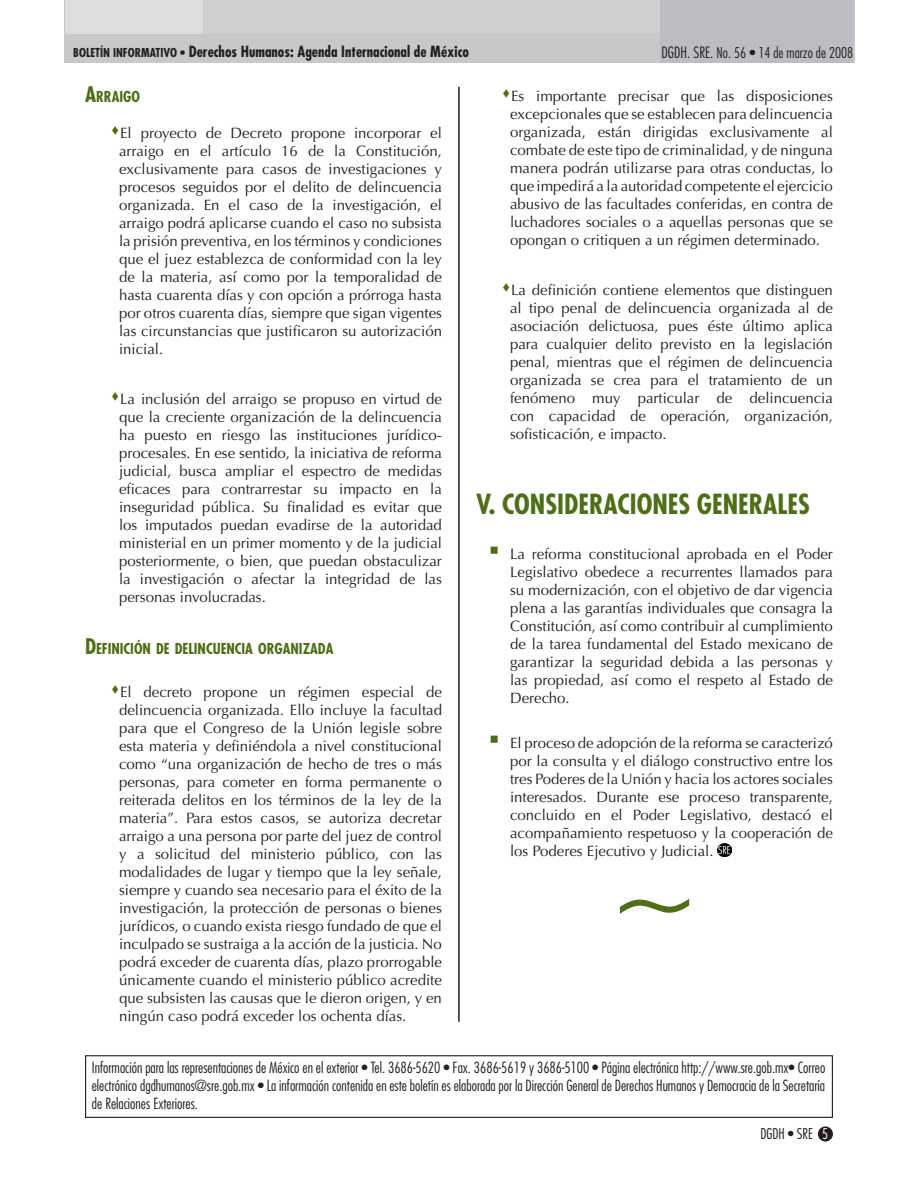
<style>
.page{position:relative;width:918px;height:1188px;background:#fff}
.page>*{position:absolute;margin:0;border:0;box-sizing:border-box;transform-origin:0 0}
.t1{font:105px "Viner Hand ITC";color:#4e6e17}
.t2{font:700 condensed 27px "Futura";color:#4e6e17}
.t3{font:15px/18px "Optima";color:#231f20;text-align:justify}
.t4{font:300 condensed 15px/18px "Futura";color:#231f20;text-align:justify}
.t5{font:700 condensed 15px "Futura";color:#231f20}
.t6{font:700 condensed 14.7px "Futura";color:#4e6e17}
.t7{font:300 condensed 14.55px "Futura";color:#231f20}
.s1{font-size:12px}
.s2{font-size:15.3px}
.s3{font-size:21px}
.s4{color:#556b0e}
.s5{color:#4e6e17}
.s6{color:#fff}
</style>
<div class="page">
<div style="left:818px;top:1126px;width:15px;height:16px;background:#231f20;border-radius:50%"></div>
<div style="left:65px;top:0;width:790px;height:63px;background:#c7c8ca"></div>
<div style="left:66px;top:0;width:787px;height:33px;background:#cfd0d2"></div>
<div style="left:661px;top:0;width:192px;height:63px;background:#bcbdc0"></div>
<div style="left:66px;top:0;width:137px;height:33px;background:#dcdddf"></div>
<hr style="left:458px;top:87px;width:2px;height:935px;background:#231f20">
<div style="left:85px;top:1055px;width:748px;height:63px;border:1px solid #231f20"></div>
<svg style="left:718px;top:843px;width:13px;height:13px"></svg>
<p class="t5" style="left:73px;top:42px;width:397px"><span class="s1">BOLETÍN INFORMATIVO •</span> Derechos Humanos: Agenda Internacional de México</p>
<p class="t7" style="left:662px;top:44px;width:193px"><span class="s2">DGDH. SRE.</span> No. 56 • 14 de marzo de 2008</p>
<p class="t6" style="left:85px;top:87px;width:57px"><span class="s3">A</span>RRAIGO</p>
<p class="t3" style="left:119px;top:125px;width:324px;text-indent:-8px"><span class="s4">▲</span>El proyecto de Decreto propone incorporar el arraigo en el artículo 16 de la Constitución, exclusivamente para casos de investigaciones y procesos seguidos por el delito de delincuencia organizada. En el caso de la investigación, el arraigo podrá aplicarse cuando el caso no subsista la prisión preventiva, en los términos y condiciones que el juez establezca de conformidad con la ley de la materia, así como por la temporalidad de hasta cuarenta días y con opción a prórroga hasta por otros cuarenta días, siempre que sigan vigentes las circunstancias que justificaron su autorización inicial.</p>
<p class="t3" style="left:119px;top:390px;width:324px;text-indent:-8px"><span class="s4">▲</span>La inclusión del arraigo se propuso en virtud de que la creciente organización de la delincuencia ha puesto en riesgo las instituciones jurídico&shy;procesales. En ese sentido, la iniciativa de reforma judicial, busca ampliar el espectro de medidas eficaces para contrarrestar su impacto en la inseguridad pública. Su finalidad es evitar que los imputados puedan evadirse de la autoridad ministerial en un primer momento y de la judicial posteriormente, o bien, que puedan obstaculizar la investigación o afectar la integridad de las personas involucradas.</p>
<p class="t6" style="left:85px;top:639px;width:250px"><span class="s3">D</span>EFINICIÓN DE DELINCUENCIA ORGANIZADA</p>
<p class="t3" style="left:119px;top:683px;width:324px;text-indent:-8px"><span class="s4">▲</span>El decreto propone un régimen especial de delincuencia organizada. Ello incluye la facultad para que el Congreso de la Unión legisle sobre esta materia y definiéndola a nivel constitucional como “una organización de hecho de tres o más personas, para cometer en forma permanente o reiterada delitos en los términos de la ley de la materia”. Para estos casos, se autoriza decretar arraigo a una persona por parte del juez de control y a solicitud del ministerio público, con las modalidades de lugar y tiempo que la ley señale, siempre y cuando sea necesario para el éxito de la investigación, la protección de personas o bienes jurídicos, o cuando exista riesgo fundado de que el inculpado se sustraiga a la acción de la justicia. No podrá exceder de cuarenta días, plazo prorrogable únicamente cuando el ministerio público acredite que subsisten las causas que le dieron origen, y en ningún caso podrá exceder los ochenta días.</p>
<p class="t3" style="left:502px;top:87px;width:333px;text-align:center"><span class="s4">▲</span>Es importante precisar que las disposiciones excepcionales que se establecen para delincuencia organizada, están dirigidas exclusivamente al combate de este tipo de criminalidad, y de ninguna manera podrán utilizarse para otras conductas, lo que impedirá a la autoridad competente el ejercicio abusivo de las facultades conferidas, en contra de luchadores sociales o a aquellas personas que se opongan o critiquen a un régimen determinado.</p>
<p class="t3" style="left:510px;top:281px;width:324px;text-indent:-8px"><span class="s4">▲</span>La definición contiene elementos que distinguen al tipo penal de delincuencia organizada al de asociación delictuosa, pues éste último aplica para cualquier delito previsto en la legislación penal, mientras que el régimen de delincuencia organizada se crea para el tratamiento de un fenómeno muy particular de delincuencia con capacidad de operación, organización, sofisticación, e impacto.</p>
<p class="t2" style="left:476px;top:488px;width:41px">V. CONS</p>
<p class="t2" style="left:557px;top:488px;width:35px">IDERAC</p>
<p class="t2" style="left:630px;top:488px;width:21px">IONES</p>
<p class="t2" style="left:697px;top:488px;width:14px">GENERALES</p>
<p class="t3" style="left:510px;top:546px;width:324px;text-indent:-21px"><span class="s5">▪</span> La reforma constitucional aprobada en el Poder Legislativo obedece a recurrentes llamados para su modernización, con el objetivo de dar vigencia plena a las garantías individuales que consagra la Constitución, así como contribuir al cumplimiento de la tarea fundamental del Estado mexicano de garantizar la seguridad debida a las personas y las propiedad, así como el respeto al Estado de Derecho.</p>
<p class="t3" style="left:510px;top:735px;width:324px;text-indent:-21px"><span class="s5">▪</span> El proceso de adopción de la reforma se caracterizó por la consulta y el diálogo constructivo entre los tres Poderes de la Unión y hacia los actores sociales interesados. Durante ese proceso transparente, concluido en el Poder Legislativo, destacó el acompañamiento respetuoso y la cooperación de los Poderes Ejecutivo y Judicial.</p>
<p class="t1" style="left:611px;top:840px;width:89px">~</p>
<p class="t4" style="left:92px;top:1059px;width:735px">Información para las representaciones de México en el exterior • Tel. 3686-5620 • Fax. 3686-5619 y 3686-5100 • Página electrónica http://www.sre.gob.mx• Correo electrónico dgdhumanos@sre.gob.mx • La información contenida en este boletín es elaborada por la Dirección General de Derechos Humanos y Democracia de la Secretaría de Relaciones Exteriores.</p>
<p class="t7" style="left:761px;top:1125px;width:69px">DGDH • SRE <span class="s6">5</span></p>
</div>
